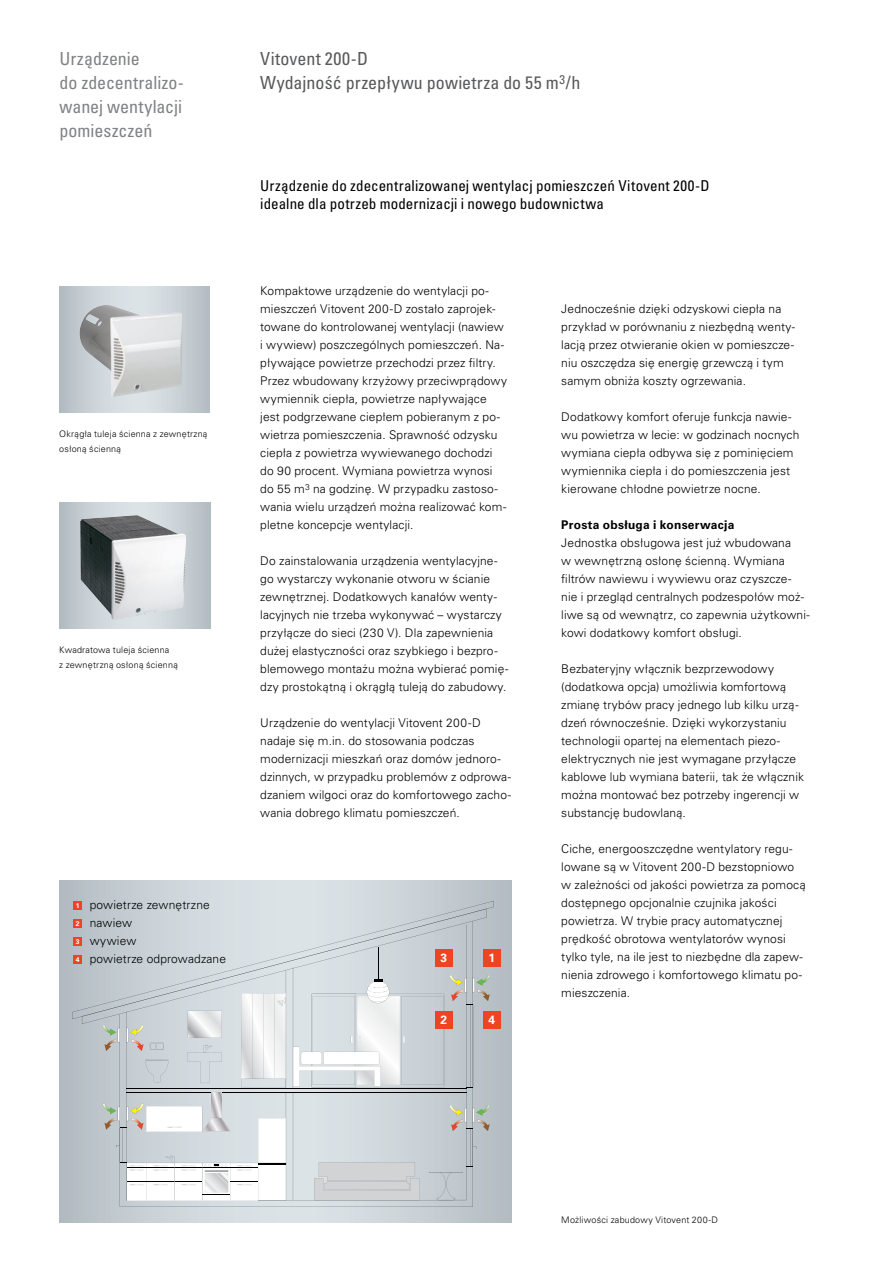
<style>
.page{position:relative;width:893px;height:1263px;background:#fff}
.page>*{position:absolute;margin:0;border:0;box-sizing:border-box;transform-origin:0 0}
._1_Head_Mini_60{font:condensed 18px/24px "Univers LTCYR 57";color:#808284}
._1_Head_Mini_80{font:condensed 18px/24px "Univers LTCYR 57";letter-spacing:.015em;color:#58595b}
._2_Subhead{font:condensed 15px/18px "Univers LTCYR 57";letter-spacing:.01em;color:#000}
._4_Copy{font:300 12px/18px "Univers LTCYR 45";letter-spacing:.01em;color:#000}
.Aufzählung_mit_Zahle{font:300 12px "Univers LTCYR 45";letter-spacing:.01em;color:#000}
._4_Copy-2{font:700 12px "Univers LTCYR 65";letter-spacing:.02em;color:#000}
.Nummerierung_fett{font:700 12px "Univers LTCYR 65";color:#fff}
.Bildunterschrift{font:300 9px/15px "Univers LTCYR 45";letter-spacing:.02em;color:#000}
.t1{font:700 6.75px "Univers LTCYR 65";color:#fff}
</style>
<div class="page">
<svg style="left:59px;top:881px;width:452px;height:342px;background:#c0c9ce"></svg>
<svg style="left:120px;top:1024px;width:353px;height:183px;background:#d0d8dc"></svg>
<hr style="left:126px;top:1088px;width:341px;height:1px;background:#000">
<hr style="left:126px;top:1092px;width:340px;height:1px;background:#000">
<hr style="left:293px;top:1092px;width:1px;height:108px;background:#000">
<hr style="left:286px;top:1093px;width:1px;height:107px;background:#000">
<hr style="left:286px;top:970px;width:1px;height:119px;background:#000">
<svg style="left:103px;top:1025px;width:17px;height:26px"></svg>
<svg style="left:127px;top:1025px;width:17px;height:26px"></svg>
<svg style="left:72px;top:901px;width:422px;height:118px;background:#cbd2d7"></svg>
<svg style="left:188px;top:1011px;width:34px;height:27px"></svg>
<svg style="left:188px;top:1045px;width:34px;height:38px"></svg>
<svg style="left:146px;top:1059px;width:22px;height:24px"></svg>
<svg style="left:241px;top:993px;width:45px;height:94px"></svg>
<hr style="left:378px;top:947px;width:1px;height:34px;background:#000">
<svg style="left:293px;top:975px;width:197px;height:113px"></svg>
<svg style="left:150px;top:1043px;width:14px;height:7px"></svg>
<svg style="left:314px;top:1162px;width:105px;height:38px;background:#ced1d2"></svg>
<svg style="left:429px;top:1105px;width:61px;height:95px;background:#bdc4c6"></svg>
<svg style="left:103px;top:1093px;width:183px;height:107px"></svg>
<div style="left:483px;top:949px;width:17px;height:17px;background:#ef4423"></div>
<div style="left:435px;top:1011px;width:17px;height:17px;background:#ef4423"></div>
<div style="left:435px;top:949px;width:17px;height:17px;background:#ef4423"></div>
<div style="left:483px;top:1011px;width:17px;height:17px;background:#ef4423"></div>
<div style="left:74px;top:901px;width:8px;height:8px;background:#ef4423"></div>
<div style="left:74px;top:919px;width:8px;height:8px;background:#ef4423"></div>
<div style="left:74px;top:937px;width:8px;height:8px;background:#ef4423"></div>
<div style="left:74px;top:955px;width:8px;height:8px;background:#ef4423"></div>
<svg style="left:60px;top:503px;width:150px;height:126px;background:#c1c9ce"></svg>
<img style="left:80px;top:515px;width:106px;height:105px">
<svg style="left:60px;top:287px;width:150px;height:126px;background:#c4ccd1"></svg>
<img style="left:80px;top:305px;width:102px;height:92px">
<p class="_1_Head_Mini_60" style="left:60px;top:47px;width:126px">Urządzenie<br>do zdecentralizo&shy;wanej wentylacji pomieszczeń</p>
<p class="_1_Head_Mini_80" style="left:260px;top:47px;width:322px">Vitovent 200-D<br>Wydajność przepływu powietrza do 55 m<sup>3</sup>/h</p>
<p class="_2_Subhead" style="left:260px;top:176px;width:451px">Urządzenie do zdecentralizowanej wentylacj pomieszczeń Vitovent 200-D idealne dla potrzeb modernizacji i nowego budownictwa</p>
<p class="Bildunterschrift" style="left:59px;top:426px;width:150px">Okrągła tuleja ścienna z zewnętrzną osłoną ścienną</p>
<p class="Bildunterschrift" style="left:59px;top:642px;width:120px">Kwadratowa tuleja ścienna<br>z zewnętrzną osłoną ścienną</p>
<p class="t1" style="left:76px;top:900px;width:5px">1</p>
<p class="Aufzählung_mit_Zahle" style="left:90px;top:897px;width:122px">powietrze zewnętrzne</p>
<p class="t1" style="left:76px;top:918px;width:5px">2</p>
<p class="Aufzählung_mit_Zahle" style="left:90px;top:915px;width:44px">nawiew</p>
<p class="t1" style="left:76px;top:936px;width:5px">3</p>
<p class="Aufzählung_mit_Zahle" style="left:90px;top:933px;width:48px">wywiew</p>
<p class="t1" style="left:76px;top:954px;width:5px">4</p>
<p class="Aufzählung_mit_Zahle" style="left:90px;top:951px;width:138px">powietrze odprowadzane</p>
<p class="_4_Copy" style="left:260px;top:282px;width:248px">Kompaktowe urządzenie do wentylacji po&shy;mieszczeń Vitovent 200-D zostało zaprojek&shy;towane do kontrolowanej wentylacji (nawiew i wywiew) poszczególnych pomieszczeń. Na&shy;pływające powietrze przechodzi przez filtry.<br>Przez wbudowany krzyżowy przeciwprądowy wymiennik ciepła, powietrze napływające jest podgrzewane ciepłem pobieranym z po&shy;wietrza pomieszczenia. Sprawność odzysku ciepła z powietrza wywiewanego dochodzi do 90 procent. Wymiana powietrza wynosi do 55 m<sup>3</sup> na godzinę. W przypadku zastoso&shy;wania wielu urządzeń można realizować kom&shy;pletne koncepcje wentylacji.</p>
<p class="_4_Copy" style="left:260px;top:552px;width:250px">Do zainstalowania urządzenia wentylacyjne&shy;go wystarczy wykonanie otworu w ścianie zewnętrznej. Dodatkowych kanałów wenty&shy;lacyjnych nie trzeba wykonywać – wystarczy przyłącze do sieci (230 V). Dla zapewnienia dużej elastyczności oraz szybkiego i bezpro&shy;blemowego montażu można wybierać pomię&shy;dzy prostokątną i okrągłą tuleją do zabudowy.</p>
<p class="_4_Copy" style="left:260px;top:714px;width:252px">Urządzenie do wentylacji Vitovent 200-D nadaje się m.in. do stosowania podczas modernizacji mieszkań oraz domów jednoro&shy;dzinnych, w przypadku problemów z odprowa&shy;dzaniem wilgoci oraz do komfortowego zacho&shy;wania dobrego klimatu pomieszczeń.</p>
<p class="Nummerierung_fett" style="left:440px;top:949px;width:8px">3</p>
<p class="Nummerierung_fett" style="left:440px;top:1011px;width:8px">2</p>
<p class="Nummerierung_fett" style="left:488px;top:949px;width:8px">1</p>
<p class="Nummerierung_fett" style="left:488px;top:1011px;width:8px">4</p>
<p class="_4_Copy" style="left:561px;top:300px;width:235px">Jednocześnie dzięki odzyskowi ciepła na przykład w porównaniu z niezbędną wenty&shy;lacją przez otwieranie okien w pomieszcze&shy;niu oszczędza się energię grzewczą i tym samym obniża koszty ogrzewania.</p>
<p class="_4_Copy" style="left:561px;top:408px;width:240px">Dodatkowy komfort oferuje funkcja nawie&shy;wu powietrza w lecie: w godzinach nocnych wymiana ciepła odbywa się z pominięciem wymiennika ciepła i do pomieszczenia jest kierowane chłodne powietrze nocne.</p>
<p class="_4_Copy-2" style="left:561px;top:517px;width:175px">Prosta obsługa i konserwacja</p>
<p class="_4_Copy" style="left:561px;top:534px;width:250px">Jednostka obsługowa jest już wbudowana<br>w wewnętrzną osłonę ścienną. Wymiana filtrów nawiewu i wywiewu oraz czyszcze&shy;nie i przegląd centralnych podzespołów moż&shy;liwe są od wewnątrz, co zapewnia użytkowni&shy;kowi dodatkowy komfort obsługi.</p>
<p class="_4_Copy" style="left:561px;top:660px;width:244px">Bezbateryjny włącznik bezprzewodowy (dodatkowa opcja) umożliwia komfortową zmianę trybów pracy jednego lub kilku urzą&shy;dzeń równocześnie. Dzięki wykorzystaniu technologii opartej na elementach piezo&shy;elektrycznych nie jest wymagane przyłącze kablowe lub wymiana baterii, tak że włącznik można montować bez potrzeby ingerencji w substancję budowlaną.</p>
<p class="_4_Copy" style="left:561px;top:840px;width:246px">Ciche, energooszczędne wentylatory regu&shy;lowane są w Vitovent 200-D bezstopniowo w zależności od jakości powietrza za pomocą dostępnego opcjonalnie czujnika jakości powietrza. W trybie pracy automatycznej prędkość obrotowa wentylatorów wynosi tylko tyle, na ile jest to niezbędne dla zapew&shy;nienia zdrowego i komfortowego klimatu po&shy;mieszczenia.</p>
<p class="Bildunterschrift" style="left:561px;top:1212px;width:158px">Możliwości zabudowy Vitovent 200-D</p>
</div>
